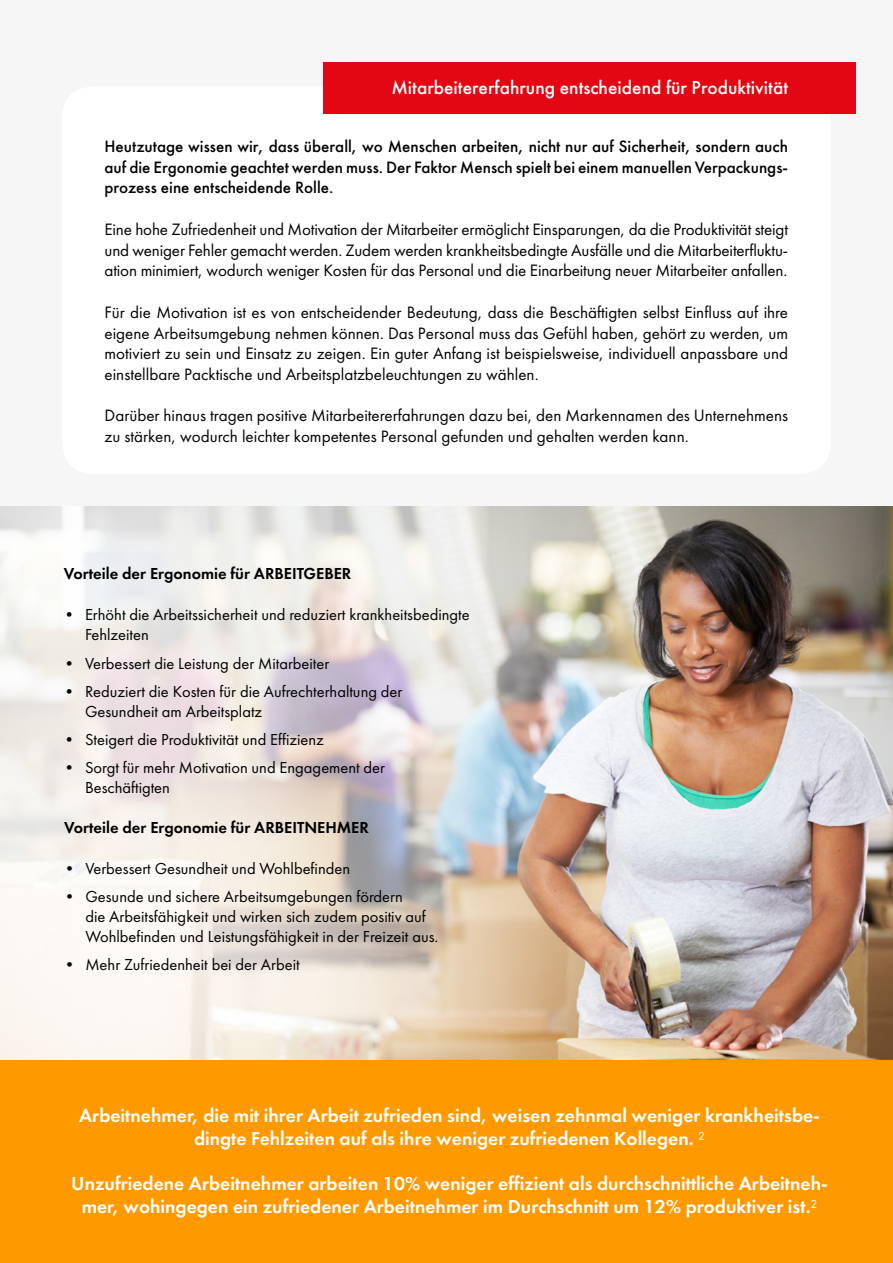
<style>
.page{position:relative;width:893px;height:1263px;background:#f6f6f6}
.page>*{position:absolute;margin:0;border:0;box-sizing:border-box;transform-origin:0 0}
.t1{font:19.5px/23.4px "Futura Demi";color:#fff;text-align:center}
.t2{font:500 19.5px "Futura";color:#fff}
.t3{font:17.1px/20.5px "Futura";color:#000;text-align:justify}
.t4{font:500 17.1px/20.5px "Futura";color:#000;text-align:justify}
.t5{font:16.5px/19.8px "Futura";color:#000}
.t6{font:16.5px "Futura Demi";color:#000}
.s1{font-family:"Futura"}
</style>
<div class="page">
<img style="left:0;top:506px;width:893px;height:554px">
<div style="left:62px;top:86px;width:769px;height:388px;background:#fff;border-radius:30px"></div>
<div style="left:0;top:1060px;width:893px;height:203px;background:#f90"></div>
<div style="left:323px;top:63px;width:532px;height:51px;background:#e30613"></div>
<p class="t2" style="left:391px;top:76px;width:398px">Mitarbeitererfahrung entscheidend für Produktivität</p>
<p class="t4" style="left:105px;top:137px;width:685px">Heutzutage wissen wir, dass überall, wo Menschen arbeiten, nicht nur auf Sicherheit, sondern auch auf die Ergonomie geachtet werden muss. Der Faktor Mensch spielt bei einem manuellen Verpackungs&shy;prozess eine entscheidende Rolle.</p>
<p class="t3" style="left:105px;top:219px;width:685px">Eine hohe Zufriedenheit und Motivation der Mitarbeiter ermöglicht Einsparungen, da die Produktivität steigt und weniger Fehler gemacht werden. Zudem werden krankheitsbedingte Ausfälle und die Mitarbeiterfluktu&shy;ation minimiert, wodurch weniger Kosten für das Personal und die Einarbeitung neuer Mitarbeiter anfallen.</p>
<p class="t3" style="left:105px;top:302px;width:685px">Für die Motivation ist es von entscheidender Bedeutung, dass die Beschäftigten selbst Einfluss auf ihre eigene Arbeitsumgebung nehmen können. Das Personal muss das Gefühl haben, gehört zu werden, um motiviert zu sein und Einsatz zu zeigen. Ein guter Anfang ist beispielsweise, individuell anpassbare und einstellbare Packtische und Arbeitsplatzbeleuchtungen zu wählen.</p>
<p class="t3" style="left:105px;top:405px;width:685px">Darüber hinaus tragen positive Mitarbeitererfahrungen dazu bei, den Markennamen des Unternehmens zu stärken, wodurch leichter kompetentes Personal gefunden und gehalten werden kann.</p>
<p class="t6" style="left:64px;top:563px;width:289px">Vorteile der Ergonomie für ARBEITGEBER</p>
<p class="t5" style="left:85px;top:605px;width:386px;text-indent:-21px">• Erhöht die Arbeitssicherheit und reduziert krankheitsbedingte<br>Fehlzeiten</p>
<p class="t5" style="left:64px;top:653px;width:267px">• Verbessert die Leistung der Mitarbeiter</p>
<p class="t5" style="left:85px;top:681px;width:319px;text-indent:-21px">• Reduziert die Kosten für die Aufrechterhaltung der<br>Gesundheit am Arbeitsplatz</p>
<p class="t5" style="left:64px;top:729px;width:262px">• Steigert die Produktivität und Effizienz</p>
<p class="t5" style="left:85px;top:758px;width:302px;text-indent:-21px">• Sorgt für mehr Motivation und Engagement der<br>Beschäftigten</p>
<p class="t6" style="left:64px;top:817px;width:306px">Vorteile der Ergonomie für ARBEITNEHMER</p>
<p class="t5" style="left:64px;top:859px;width:288px">• Verbessert Gesundheit und Wohlbefinden</p>
<p class="t5" style="left:85px;top:887px;width:354px;text-indent:-21px">• Gesunde und sichere Arbeitsumgebungen fördern<br>die Arbeitsfähigkeit und wirken sich zudem positiv auf<br>Wohlbefinden und Leistungsfähigkeit in der Freizeit aus.</p>
<p class="t5" style="left:64px;top:955px;width:237px">• Mehr Zufriedenheit bei der Arbeit</p>
<p class="t1" style="left:79px;top:1103px;width:742px">Arbeitnehmer, die mit ihrer Arbeit zufrieden sind, weisen zehnmal weniger krankheitsbe&shy;dingte Fehlzeiten auf als ihre weniger zufriedenen Kollegen. <span class="s1">²</span></p>
<p class="t1" style="left:71px;top:1171px;width:758px">Unzufriedene Arbeitnehmer arbeiten 10% weniger effizient als durchschnittliche Arbeitneh&shy;mer, wohingegen ein zufriedener Arbeitnehmer im Durchschnitt um 12% produktiver ist.<span class="s1">²</span></p>
</div>
